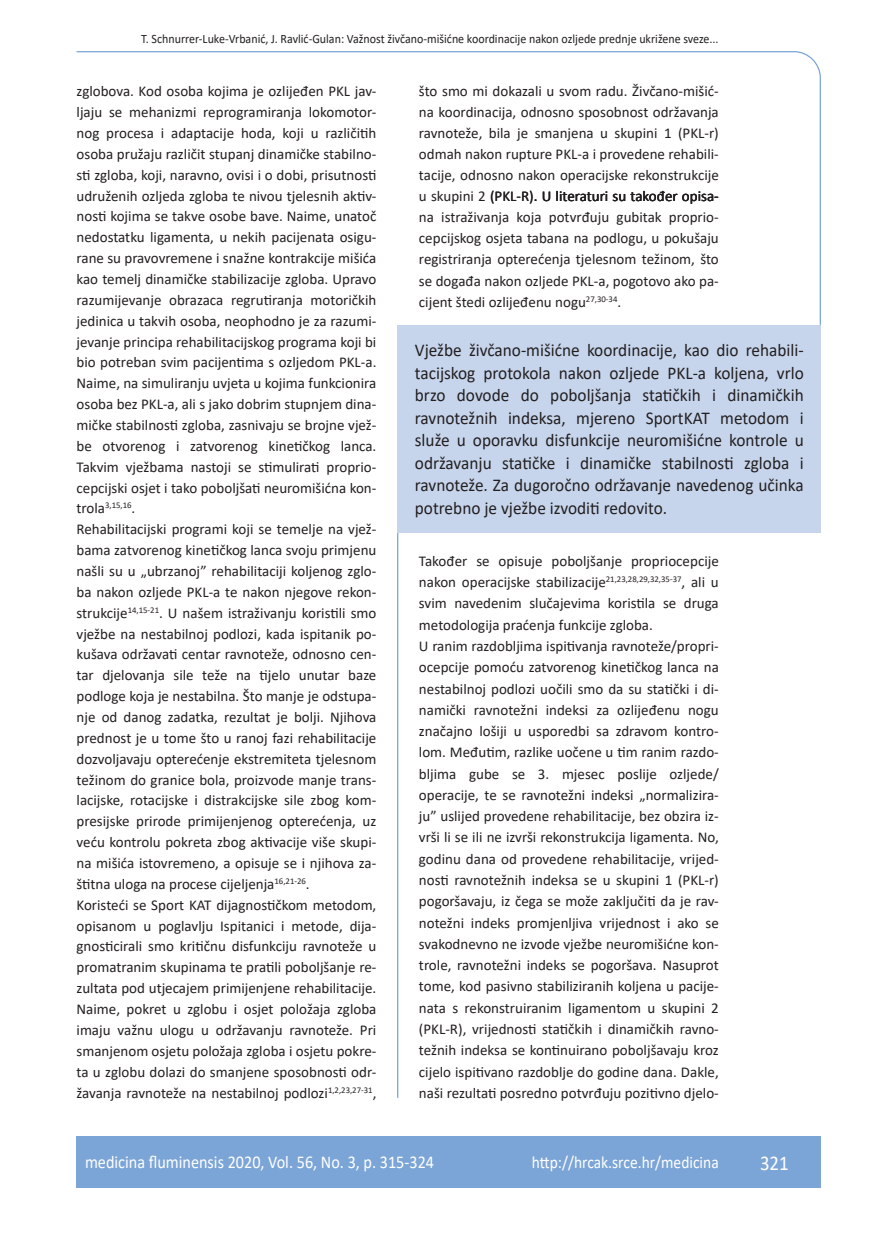
<style>
.page{position:relative;width:872px;height:1234px;background:#fff}
.page>*{position:absolute;margin:0;border:0;box-sizing:border-box;transform-origin:0 0}
.t1{font:21px "Calibri";color:#fff;scale:.9 1}
.anterfile{font:18px/22.5px "Calibri";color:#231f20;text-align:justify;scale:.96 1}
.t2{font:18px "Calibri";color:#fff;scale:.9 1}
.t3{font:17.25px "Calibri";color:#fff;scale:.9 1}
.osnovni_tekst{font:15px/20.9px "Calibri";color:#231f20;text-align:justify}
.glava{font:12.75px "Calibri";color:#231f20;scale:.94 1}
.osnovni_tekst-2{font:8.7px "Calibri";color:#231f20}
.s1{font-size:15px}
</style>
<div class="page">
<svg style="left:76px;top:51px;width:745px;height:275px"></svg>
<hr style="left:397px;top:532px;width:1px;height:565px;background:#7ca5d7">
<div style="left:77px;top:1135px;width:744px;height:51px;background:#7ca5d7"></div>
<div style="left:398px;top:325px;width:423px;height:208px;background:#c6d5ec"></div>
<p class="glava" style="left:141px;top:29px;width:616px">T. Schnurrer-Luke-Vrbanić, J. Ravlić-Gulan: Važnost živčano-mišićne koordinacije nakon ozljede prednje ukrižene sveze...</p>
<p class="osnovni_tekst" style="left:77px;top:81px;width:301px">zglobova. Kod osoba kojima je ozlijeđen PKL jav&shy;ljaju se mehanizmi reprogramiranja lokomotor&shy;nog procesa i adaptacije hoda, koji u različitih osoba pružaju različit stupanj dinamičke stabilno&shy;sti zgloba, koji, naravno, ovisi i o dobi, prisutnosti udruženih ozljeda zgloba te nivou tjelesnih aktiv&shy;nosti kojima se takve osobe bave. Naime, unatoč nedostatku ligamenta, u nekih pacijenata osigu&shy;rane su pravovremene i snažne kontrakcije mišića kao temelj dinamičke stabilizacije zgloba. Upravo razumijevanje obrazaca regrutiranja motoričkih jedinica u takvih osoba, neophodno je za razumi&shy;jevanje principa rehabilitacijskog programa koji bi bio potreban svim pacijentima s ozljedom PKL-a.<br>Naime, na simuliranju uvjeta u kojima funkcionira osoba bez PKL-a, ali s jako dobrim stupnjem dina&shy;mičke stabilnosti zgloba, zasnivaju se brojne vjež&shy;be otvorenog i zatvorenog kinetičkog lanca.<br>Takvim vježbama nastoji se stimulirati proprio&shy;cepcijski osjet i tako poboljšati neuromišićna kon-</p>
<p class="osnovni_tekst-2" style="left:77px;top:499px;width:60px"><span class="s1">trola</span>3,15,16<span class="s1">.</span></p>
<p class="osnovni_tekst" style="left:77px;top:518px;width:301px">Rehabilitacijski programi koji se temelje na vjež&shy;bama zatvorenog kinetičkog lanca svoju primjenu našli su u „ubrzanoj” rehabilitaciji koljenog zglo&shy;ba nakon ozljede PKL-a te nakon njegove rekon&shy;strukcije<sup>14,15-21</sup>. U našem istraživanju koristili smo vježbe na nestabilnoj podlozi, kada ispitanik po&shy;kušava održavati centar ravnoteže, odnosno cen&shy;tar djelovanja sile teže na tijelo unutar baze podloge koja je nestabilna. Što manje je odstupa&shy;nje od danog zadatka, rezultat je bolji. Njihova prednost je u tome što u ranoj fazi rehabilitacije dozvoljavaju opterećenje ekstremiteta tjelesnom težinom do granice bola, proizvode manje trans&shy;lacijske, rotacijske i distrakcijske sile zbog kom&shy;presijske prirode primijenjenog opterećenja, uz veću kontrolu pokreta zbog aktivacije više skupi&shy;na mišića istovremeno, a opisuje se i njihova za&shy;štitna uloga na procese cijeljenja<sup>16,21-26</sup>.</p>
<p class="osnovni_tekst" style="left:77px;top:893px;width:301px">Koristeći se Sport KAT dijagnostičkom metodom, opisanom u poglavlju Ispitanici i metode, dija&shy;gnosticirali smo kritičnu disfunkciju ravnoteže u promatranim skupinama te pratili poboljšanje re&shy;zultata pod utjecajem primijenjene rehabilitacije.<br>Naime, pokret u zglobu i osjet položaja zgloba imaju važnu ulogu u održavanju ravnoteže. Pri smanjenom osjetu položaja zgloba i osjetu pokre&shy;ta u zglobu dolazi do smanjene sposobnosti odr&shy;žavanja ravnoteže na nestabilnoj podlozi<sup>1,2,23,27-31</sup>,</p>
<p class="osnovni_tekst" style="left:419px;top:80px;width:301px">što smo mi dokazali u svom radu. Živčano-mišić&shy;na koordinacija, odnosno sposobnost održavanja ravnoteže, bila je smanjena u skupini 1 (PKL-r) odmah nakon rupture PKL-a i provedene rehabili&shy;tacije, odnosno nakon operacijske rekonstrukcije u skupini 2 (PKL-R). U literaturi su također opisa&shy;na istraživanja koja potvrđuju gubitak proprio&shy;cepcijskog osjeta tabana na podlogu, u pokušaju registriranja opterećenja tjelesnom težinom, što se događa nakon ozljede PKL-a, pogotovo ako pa&shy;cijent štedi ozlijeđenu nogu<sup>27,30-34</sup>.</p>
<p class="anterfile" style="left:415px;top:338px;width:406px">Vježbe živčano-mišićne koordinacije, kao dio rehabili&shy;tacijskog protokola nakon ozljede PKL-a koljena, vrlo brzo dovode do poboljšanja statičkih i dinamičkih ravnotežnih indeksa, mjereno SportKAT metodom i služe u oporavku disfunkcije neuromišićne kontrole u održavanju statičke i dinamičke stabilnosti zgloba i ravnoteže. Za dugoročno održavanje navedenog učinka potrebno je vježbe izvoditi redovito.</p>
<p class="osnovni_tekst" style="left:419px;top:549px;width:301px;line-height:21.3px">Također se opisuje poboljšanje propriocepcije nakon operacijske stabilizacije<sup>21,23,28,29,32,35-37</sup>, ali u svim navedenim slučajevima koristila se druga metodologija praćenja funkcije zgloba.</p>
<p class="osnovni_tekst" style="left:419px;top:634px;width:301px;line-height:21.3px">U ranim razdobljima ispitivanja ravnoteže/propri&shy;ocepcije pomoću zatvorenog kinetičkog lanca na nestabilnoj podlozi uočili smo da su statički i di&shy;namički ravnotežni indeksi za ozlijeđenu nogu značajno lošiji u usporedbi sa zdravom kontro&shy;lom. Međutim, razlike uočene u tim ranim razdo&shy;bljima gube se 3. mjesec poslije ozljede/ operacije, te se ravnotežni indeksi „normalizira&shy;ju” uslijed provedene rehabilitacije, bez obzira iz&shy;vrši li se ili ne izvrši rekonstrukcija ligamenta. No, godinu dana od provedene rehabilitacije, vrijed&shy;nosti ravnotežnih indeksa se u skupini 1 (PKL-r) pogoršavaju, iz čega se može zaključiti da je rav&shy;notežni indeks promjenljiva vrijednost i ako se svakodnevno ne izvode vježbe neuromišićne kon&shy;trole, ravnotežni indeks se pogoršava. Nasuprot tome, kod pasivno stabiliziranih koljena u pacije&shy;nata s rekonstruiranim ligamentom u skupini 2 (PKL-R), vrijednosti statičkih i dinamičkih ravno&shy;težnih indeksa se kontinuirano poboljšavaju kroz cijelo ispitivano razdoblje do godine dana. Dakle, naši rezultati posredno potvrđuju pozitivno djelo-</p>
<p class="t2" style="left:85px;top:1149px;width:389px">medicina fluminensis 2020, Vol. 56, No. 3, p. 315-324</p>
<p class="t3" style="left:532px;top:1150px;width:209px">http://hrcak.srce.hr/medicina</p>
<p class="t1" style="left:760px;top:1147px;width:33px">321</p>
</div>
